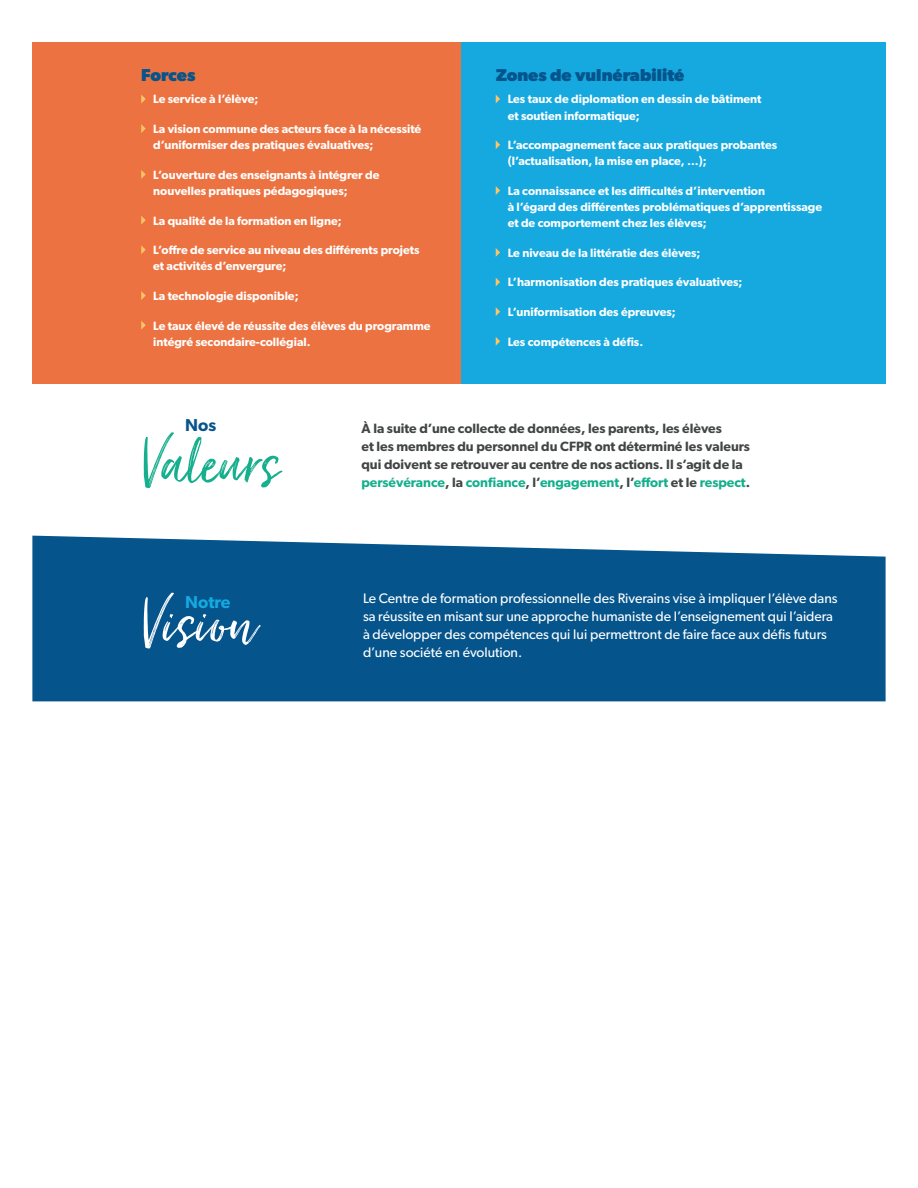
<style>
.page{position:relative;width:918px;height:1188px;background:#fff}
.page>*{position:absolute;margin:0;border:0;box-sizing:border-box;transform-origin:0 0}
.t1{font:79.5px "Just Lovely";color:#15af8d}
.t2{font:79.5px "Just Lovely";color:#fff}
.t3{font:700 17.25px "Gibson";color:#05548c}
.t4{font:600 17.25px "Gibson";color:#15a9e0}
.t5{font:600 17.25px "Gibson";color:#05548c}
.t6{font:13.8px/18px "Gibson";color:#fff}
.t7{font:600 13.5px/18px "Gibson";color:#424546}
.t8{font:600 13.5px "Gibson";color:#15af8d}
.t9{font:600 12px/16.2px "Gibson";color:#fff}
.s1{color:#424546}
</style>
<div class="page">
<div style="left:32px;top:42px;width:430px;height:342px;background:#ec7341"></div>
<div style="left:461px;top:42px;width:425px;height:342px;background:#15a9e0"></div>
<svg style="left:141px;top:95px;width:5px;height:8px"></svg>
<svg style="left:141px;top:124px;width:5px;height:9px"></svg>
<svg style="left:141px;top:170px;width:5px;height:9px"></svg>
<svg style="left:141px;top:216px;width:5px;height:9px"></svg>
<svg style="left:141px;top:245px;width:5px;height:9px"></svg>
<svg style="left:141px;top:291px;width:5px;height:9px"></svg>
<svg style="left:141px;top:321px;width:5px;height:9px"></svg>
<svg style="left:496px;top:95px;width:4px;height:8px"></svg>
<svg style="left:496px;top:140px;width:4px;height:9px"></svg>
<svg style="left:496px;top:186px;width:4px;height:9px"></svg>
<svg style="left:496px;top:248px;width:4px;height:9px"></svg>
<svg style="left:496px;top:278px;width:4px;height:8px"></svg>
<svg style="left:496px;top:307px;width:4px;height:9px"></svg>
<svg style="left:496px;top:337px;width:4px;height:9px"></svg>
<svg style="left:32px;top:536px;width:854px;height:165px;background:#155e93"></svg>
<h2 class="t3" style="left:141px;top:64px;width:56px">Forces</h2>
<p class="t9" style="left:153px;top:91px;width:107px">Le service à l’élève;</p>
<p class="t9" style="left:153px;top:121px;width:270px">La vision commune des acteurs face à la nécessité d’uniformiser des pratiques évaluatives;</p>
<p class="t9" style="left:153px;top:166px;width:228px">L’ouverture des enseignants à intégrer de nouvelles pratiques pédagogiques;</p>
<p class="t9" style="left:153px;top:212px;width:190px">La qualité de la formation en ligne;</p>
<p class="t9" style="left:153px;top:242px;width:268px">L’offre de service au niveau des différents projets et activités d’envergure;</p>
<p class="t9" style="left:153px;top:287px;width:147px">La technologie disponible;</p>
<p class="t9" style="left:153px;top:317px;width:279px">Le taux élevé de réussite des élèves du programme intégré secondaire-collégial.</p>
<h2 class="t3" style="left:496px;top:64px;width:190px">Zones de vulnérabilité</h2>
<p class="t9" style="left:508px;top:91px;width:255px">Les taux de diplomation en dessin de bâtiment et soutien informatique;</p>
<p class="t9" style="left:508px;top:137px;width:271px">L’accompagnement face aux pratiques probantes (l’actualisation, la mise en place, …);</p>
<p class="t9" style="left:508px;top:182px;width:316px">La connaissance et les difficultés d’intervention<br>à l’égard des différentes problématiques d’apprentissage et de comportement chez les élèves;</p>
<p class="t9" style="left:508px;top:244px;width:194px">Le niveau de la littératie des élèves;</p>
<p class="t9" style="left:508px;top:274px;width:236px">L’harmonisation des pratiques évaluatives;</p>
<p class="t9" style="left:508px;top:304px;width:170px">L’uniformisation des épreuves;</p>
<p class="t9" style="left:508px;top:333px;width:137px">Les compétences à défis.</p>
<h2 class="t5" style="left:185px;top:415px;width:32px">Nos</h2>
<h1 class="t1" style="left:142px;top:415px;width:139px">Valeurs</h1>
<h1 class="t2" style="left:142px;top:575px;width:116px">Vision</h1>
<h2 class="t4" style="left:185px;top:592px;width:47px">Notre</h2>
<p class="t7" style="left:362px;top:419px;width:390px">À la suite d’une collecte de données, les parents, les élèves<br>et les membres du personnel du CFPR ont déterminé les valeurs qui doivent se retrouver au centre de nos actions. Il s’agit de la</p>
<p class="t8" style="left:362px;top:475px;width:390px">persévérance<span class="s1">, la</span> confiance<span class="s1">, l’</span>engagement<span class="s1">, l’</span>effort <span class="s1">et le</span> respect<span class="s1">.</span></p>
<p class="t6" style="left:363px;top:589px;width:476px">Le Centre de formation professionnelle des Riverains vise à impliquer l’élève dans sa réussite en misant sur une approche humaniste de l’enseignement qui l’aidera à développer des compétences qui lui permettront de faire face aux défis futurs d’une société en évolution.</p>
</div>
